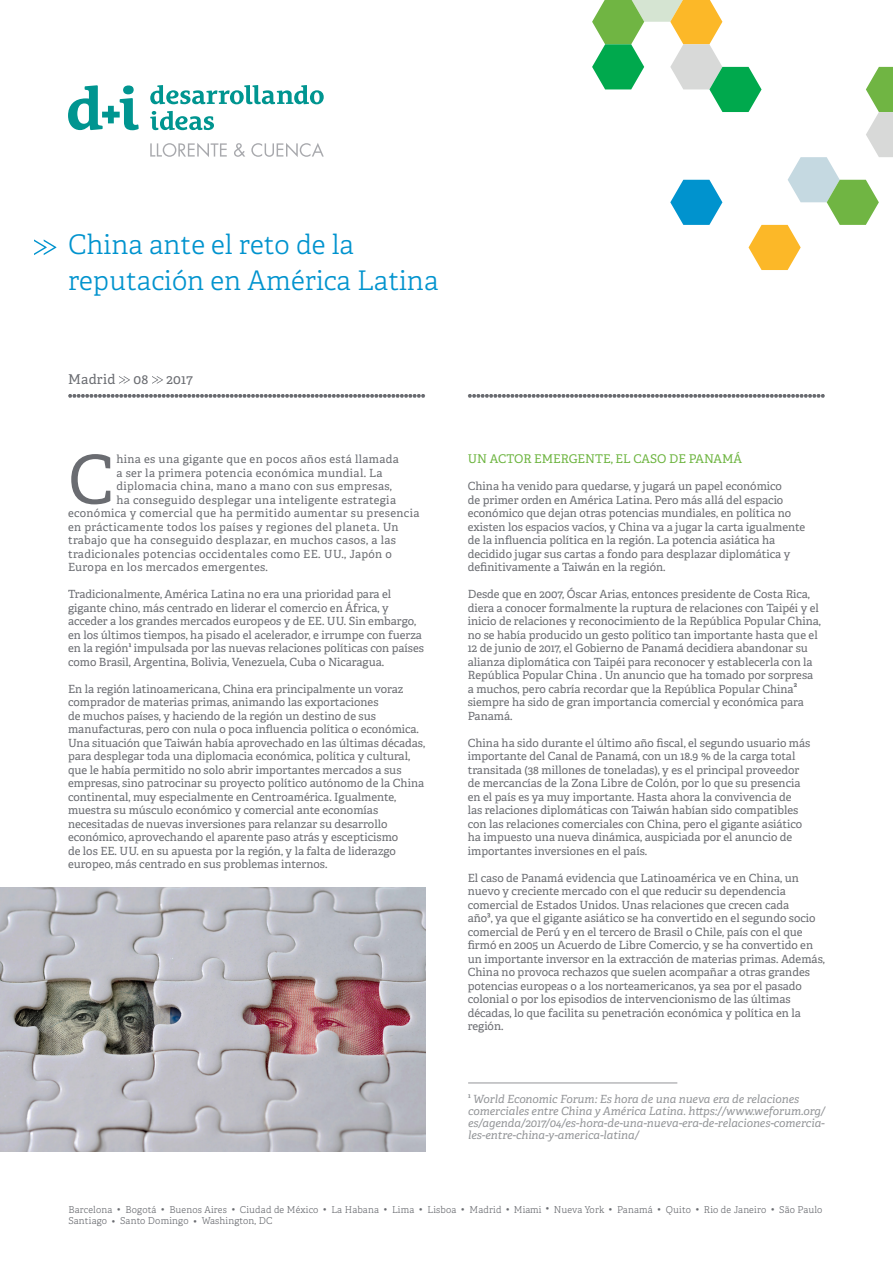
<style>
.page{position:relative;width:893px;height:1263px;background:#fff}
.page>*{position:absolute;margin:0;border:0;box-sizing:border-box;transform-origin:0 0}
.Texto_de_corrido___C{font:67.2px "Adelle";color:#6a6c71}
.Título_del_artículo{font:300 27px "Adelle";color:#0093ce}
.Ciudad_y_fecha{font:13.5px "Adelle";letter-spacing:.02em;color:#6a6c71}
.Subtítulo{font:12px "Adelle";color:#6cb43f}
.texto_corrido{font:11.25px/13.5px "Adelle";color:#6a6c71}
.Texto_de_corrido___C-2{font:11.25px "Adelle";letter-spacing:.03em;color:#6a6c71}
.texto_corrido-2{font:italic 11.25px/12px "Adelle";color:#939598}
.t1{font:300 9.45px/11.4px "Adelle";letter-spacing:.02em;color:#6a6c71}
.texto_corrido-3{font:700 6.6px "Adelle";color:#6a6c71}
.texto_corrido-4{font:700 6.6px "Adelle";color:#939598}
</style>
<div class="page">
<svg style="left:34px;top:239px;width:22px;height:16px"></svg>
<svg style="left:119px;top:376px;width:11px;height:8px"></svg>
<svg style="left:152px;top:376px;width:11px;height:8px"></svg>
<svg style="left:68px;top:394px;width:357px;height:4px"></svg>
<svg style="left:468px;top:394px;width:357px;height:4px"></svg>
<svg style="left:68px;top:85px;width:71px;height:45px"></svg>
<svg style="left:150px;top:85px;width:174px;height:19px"></svg>
<svg style="left:150px;top:111px;width:64px;height:19px"></svg>
<svg style="left:150px;top:143px;width:174px;height:14px"></svg>
<svg style="left:592px;top:0;width:301px;height:270px"></svg>
<hr style="left:468px;top:1082px;width:209px;height:1px;background:#939598">
<img style="left:0;top:887px;width:425px;height:265px">
<p class="Título_del_artículo" style="left:68px;top:226px;width:288px">China ante el reto de la</p>
<p class="Título_del_artículo" style="left:68px;top:262px;width:372px">reputación en América Latina</p>
<p class="Ciudad_y_fecha" style="left:68px;top:369px;width:49px">Madrid</p>
<p class="Ciudad_y_fecha" style="left:134px;top:369px;width:16px">08</p>
<p class="Ciudad_y_fecha" style="left:167px;top:369px;width:28px">2017</p>
<p class="Texto_de_corrido___C" style="left:68px;top:431px;width:48px">C</p>
<p class="Texto_de_corrido___C-2" style="left:116px;top:451px;width:284px">hina es una gigante que en pocos años está llamada</p>
<p class="Texto_de_corrido___C-2" style="left:116px;top:464px;width:268px">a ser la primera potencia económica mundial. La</p>
<p class="Texto_de_corrido___C-2" style="left:116px;top:478px;width:277px">diplomacia china, mano a mano con sus empresas,</p>
<p class="Texto_de_corrido___C-2" style="left:116px;top:491px;width:281px">ha conseguido desplegar una inteligente estrategia</p>
<p class="Texto_de_corrido___C-2" style="left:68px;top:505px;width:353px">económica y comercial que ha permitido aumentar su presencia</p>
<p class="Texto_de_corrido___C-2" style="left:68px;top:518px;width:332px">en prácticamente todos los países y regiones del planeta. Un</p>
<p class="Texto_de_corrido___C-2" style="left:68px;top:532px;width:329px">trabajo que ha conseguido desplazar, en muchos casos, a las</p>
<p class="Texto_de_corrido___C-2" style="left:68px;top:545px;width:325px">tradicionales potencias occidentales como EE. UU., Japón o</p>
<p class="Texto_de_corrido___C-2" style="left:68px;top:559px;width:201px">Europa en los mercados emergentes.</p>
<p class="texto_corrido" style="left:68px;top:587px;width:355px">Tradicionalmente, América Latina no era una prioridad para el gigante chino, más centrado en liderar el comercio en África, y acceder a los grandes mercados europeos y de EE. UU. Sin embargo, en los últimos tiempos, ha pisado el acelerador, e irrumpe con fuerza en la región</p>
<p class="texto_corrido-3" style="left:129px;top:640px;width:4px">1</p>
<p class="texto_corrido" style="left:68px;top:641px;width:357px;text-indent:66px">impulsada por las nuevas relaciones políticas con países como Brasil, Argentina, Bolivia, Venezuela, Cuba o Nicaragua.</p>
<p class="texto_corrido" style="left:68px;top:681px;width:359px">En la región latinoamericana, China era principalmente un voraz comprador de materias primas, animando las exportaciones<br>de muchos países, y haciendo de la región un destino de sus manufacturas, pero con nula o poca influencia política o económica.<br>Una situación que Taiwán había aprovechado en las últimas décadas, para desplegar toda una diplomacia económica, política y cultural, que le había permitido no solo abrir importantes mercados a sus empresas, sino patrocinar su proyecto político autónomo de la China continental, muy especialmente en Centroamérica. Igualmente, muestra su músculo económico y comercial ante economías necesitadas de nuevas inversiones para relanzar su desarrollo económico, aprovechando el aparente paso atrás y escepticismo<br>de los EE. UU. en su apuesta por la región, y la falta de liderazgo europeo, más centrado en sus problemas internos.</p>
<p class="Subtítulo" style="left:468px;top:450px;width:276px">UN ACTOR EMERGENTE, EL CASO DE PANAMÁ</p>
<p class="texto_corrido" style="left:468px;top:479px;width:339px">China ha venido para quedarse, y jugará un papel económico<br>de primer orden en América Latina. Pero más allá del espacio económico que dejan otras potencias mundiales, en política no existen los espacios vacíos, y China va a jugar la carta igualmente de la influencia política en la región. La potencia asiática ha decidido jugar sus cartas a fondo para desplazar diplomática y definitivamente a Taiwán en la región.</p>
<p class="texto_corrido" style="left:468px;top:587px;width:355px">Desde que en 2007, Óscar Arias, entonces presidente de Costa Rica, diera a conocer formalmente la ruptura de relaciones con Taipéi y el inicio de relaciones y reconocimiento de la República Popular China, no se había producido un gesto político tan importante hasta que el 12 de junio de 2017, el Gobierno de Panamá decidiera abandonar su alianza diplomática con Taipéi para reconocer y establecerla con la República Popular China . Un anuncio que ha tomado por sorpresa a muchos, pero cabría recordar que la República Popular China</p>
<p class="texto_corrido-3" style="left:794px;top:680px;width:5px">2</p>
<p class="texto_corrido" style="left:468px;top:695px;width:338px">siempre ha sido de gran importancia comercial y económica para<br>Panamá.</p>
<p class="texto_corrido" style="left:468px;top:735px;width:344px">China ha sido durante el último año fiscal, el segundo usuario más importante del Canal de Panamá, con un 18.9 % de la carga total transitada (38 millones de toneladas), y es el principal proveedor de mercancías de la Zona Libre de Colón, por lo que su presencia en el país es ya muy importante. Hasta ahora la convivencia de<br>las relaciones diplomáticas con Taiwán habían sido compatibles con las relaciones comerciales con China, pero el gigante asiático ha impuesto una nueva dinámica, auspiciada por el anuncio de importantes inversiones en el país.</p>
<p class="texto_corrido" style="left:468px;top:870px;width:349px">El caso de Panamá evidencia que Latinoamérica ve en China, un nuevo y creciente mercado con el que reducir su dependencia comercial de Estados Unidos. Unas relaciones que crecen cada<br>año , ya que el gigante asiático se ha convertido en el segundo socio</p>
<p class="texto_corrido-3" style="left:487px;top:910px;width:5px">3</p>
<p class="texto_corrido" style="left:468px;top:924px;width:359px">comercial de Perú y en el tercero de Brasil o Chile, país con el que firmó en 2005 un Acuerdo de Libre Comercio, y se ha convertido en un importante inversor en la extracción de materias primas. Además, China no provoca rechazos que suelen acompañar a otras grandes potencias europeas o a los norteamericanos, ya sea por el pasado colonial o por los episodios de intervencionismo de las últimas décadas, lo que facilita su penetración económica y política en la región.</p>
<p class="texto_corrido-4" style="left:468px;top:1090px;width:4px">1</p>
<p class="texto_corrido-2" style="left:468px;top:1092px;width:359px;text-indent:5px">World Economic Forum: Es hora de una nueva era de relaciones comerciales entre China y América Latina. https://www.weforum.org/ es/agenda/2017/04/es-hora-de-una-nueva-era-de-relaciones-comercia&shy;les-entre-china-y-america-latina/</p>
<p class="t1" style="left:68px;top:1204px;width:755px">Barcelona • Bogotá • Buenos Aires • Ciudad de México • La Habana • Lima • Lisboa • Madrid • Miami • Nueva York • Panamá • Quito • Rio de Janeiro • São Paulo<br>Santiago • Santo Domingo • Washington, DC</p>
</div>
